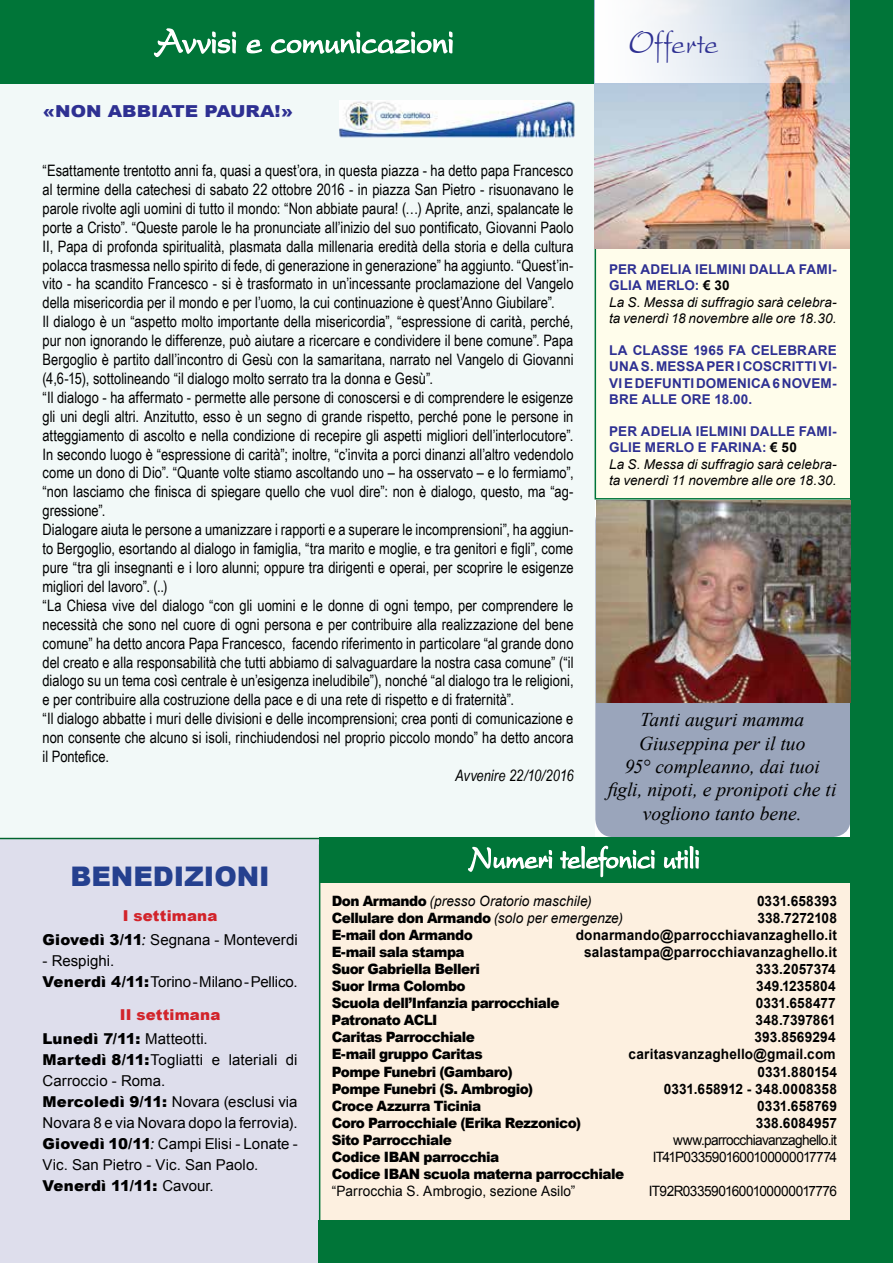
<style>
.page{position:relative;width:893px;height:1263px;background:#fff}
.page>*{position:absolute;margin:0;border:0;box-sizing:border-box;transform-origin:0 0}
.t1{font:37.5px "President Plain";letter-spacing:-.01em;color:#fff;scale:.83 1}
.t2{font:34.5px "President Plain";letter-spacing:-.005em;color:#2e3092;scale:.83 1}
.t3{font:900 27px "Arial";color:#25408f}
.t4{font:italic 19.5px/23.4px "Times New Roman";color:#000;text-align:center}
.t5{font:900 16.5px "Arial";color:#2e3092;scale:1.13 1}
.t6{font:15.75px/18.9px "Arial Narrow";color:#000}
.t7{font:italic 15.75px "Arial Narrow";letter-spacing:-.005em;color:#000}
.t8{font:15px/21px "Arial";color:#000}
.t9{font:900 15px/24px "Arial";letter-spacing:.01em;color:#d2232a}
.t10{font:900 14.25px "Arial";letter-spacing:-.035em;color:#000;scale:.96 1}
.t11{font:700 14.25px "Arial";letter-spacing:.01em;color:#000;scale:.96 1}
.t12{font:14.25px "Arial";letter-spacing:-.035em;color:#000;scale:.96 1}
.t13{font:14.25px "Arial";letter-spacing:.005em;color:#000;scale:.96 1}
.t14{font:italic 14.25px "Arial";letter-spacing:.005em;color:#000;scale:.96 1}
.t15{font:italic 13.5px/16.2px "Arial";letter-spacing:.005em;color:#000}
.t16{font:700 13.5px/16.2px "Arial";letter-spacing:.015em;color:#2e3092;text-align:justify}
.s1{font-weight:700;font-style:normal;color:#2e3092}
.s2{font-weight:700;font-style:normal}
.s3{font-weight:900;color:#d2232a}
.s4{font-weight:900}
.s5{font-family:"Fujiyama 2 PSMT";font-size:16.5px}
.s6{color:#000}
.s7{font-weight:400;color:#000}
.s8{font-weight:900;font-style:normal}
.s9{font-weight:400;font-style:italic}
</style>
<div class="page">
<div style="left:595px;top:504px;width:256px;height:333px;background:#9aa5bb;border-radius:18px"></div>
<div style="left:0;top:838px;width:319px;height:425px;background:#dedeec"></div>
<div style="left:0;top:83px;width:595px;height:754px;background:#f2f9f8"></div>
<div style="left:0;top:0;width:598px;height:83px;background:#007538"></div>
<div style="left:595px;top:249px;width:255px;height:251px;background:#fffdeb"></div>
<img style="left:594px;top:0;width:256px;height:249px">
<svg style="left:595px;top:0;width:255px;height:83px"></svg>
<svg style="left:153px;top:28px;width:84px;height:30px"></svg>
<svg style="left:246px;top:39px;width:16px;height:15px"></svg>
<svg style="left:270px;top:31px;width:183px;height:23px"></svg>
<div style="left:319px;top:883px;width:531px;height:337px;background:#fdf0e0"></div>
<div style="left:319px;top:838px;width:552px;height:45px;background:#007538"></div>
<svg style="left:468px;top:845px;width:187px;height:33px"></svg>
<svg style="left:663px;top:846px;width:36px;height:23px"></svg>
<img style="left:340px;top:100px;width:234px;height:38px">
<div style="left:319px;top:1220px;width:574px;height:43px;background:#007538"></div>
<div style="left:850px;top:0;width:43px;height:1263px;background:#007538"></div>
<img style="left:596px;top:500px;width:254px;height:203px">
<h1 class="t1" style="left:155px;top:20px;width:362px">Avvisi e comunicazioni</h1>
<p class="t5" style="left:43px;top:99px;width:39px">«Non</p>
<p class="t5" style="left:108px;top:99px;width:13px">abbiate</p>
<p class="t5" style="left:205px;top:99px;width:14px">paura</p>
<p class="t5" style="left:275px;top:99px;width:18px">!»</p>
<p class="t6" style="left:43px;top:160px;width:533px">“Esattamente trentotto anni fa, quasi a quest’ora, in questa piazza - ha detto papa Francesco al termine della catechesi di sabato 22 ottobre 2016 - in piazza San Pietro - risuonavano le parole rivolte agli uomini di tutto il mondo: “Non abbiate paura! (…) Aprite, anzi, spalancate le porte a Cristo”. “Queste parole le ha pronunciate all’inizio del suo pontificato, Giovanni Paolo II, Papa di profonda spiritualità, plasmata dalla millenaria eredità della storia e della cultura polacca trasmessa nello spirito di fede, di generazione in generazione” ha aggiunto. “Quest’in&shy;vito - ha scandito Francesco - si è trasformato in un’incessante proclamazione del Vangelo della misericordia per il mondo e per l’uomo, la cui continuazione è quest’Anno Giubilare”.<br>Il dialogo è un “aspetto molto importante della misericordia”, “espressione di carità, perché, pur non ignorando le differenze, può aiutare a ricercare e condividere il bene comune”. Papa Bergoglio è partito dall’incontro di Gesù con la samaritana, narrato nel Vangelo di Giovanni (4,6-15), sottolineando “il dialogo molto serrato tra la donna e Gesù”.<br>“Il dialogo - ha affermato - permette alle persone di conoscersi e di comprendere le esigenze gli uni degli altri. Anzitutto, esso è un segno di grande rispetto, perché pone le persone in atteggiamento di ascolto e nella condizione di recepire gli aspetti migliori dell’interlocutore”.<br>In secondo luogo è “espressione di carità”; inoltre, “c’invita a porci dinanzi all’altro vedendolo come un dono di Dio”. “Quante volte stiamo ascoltando uno – ha osservato – e lo fermiamo”, “non lasciamo che finisca di spiegare quello che vuol dire”: non è dialogo, questo, ma “ag&shy;gressione”.<br>Dialogare aiuta le persone a umanizzare i rapporti e a superare le incomprensioni”, ha aggiun&shy;to Bergoglio, esortando al dialogo in famiglia, “tra marito e moglie, e tra genitori e figli”, come pure “tra gli insegnanti e i loro alunni; oppure tra dirigenti e operai, per scoprire le esigenze migliori del lavoro”. (..)<br>“La Chiesa vive del dialogo “con gli uomini e le donne di ogni tempo, per comprendere le necessità che sono nel cuore di ogni persona e per contribuire alla realizzazione del bene comune” ha detto ancora Papa Francesco, facendo riferimento in particolare “al grande dono del creato e alla responsabilità che tutti abbiamo di salvaguardare la nostra casa comune” (“il dialogo su un tema così centrale è un’esigenza ineludibile”), nonché “al dialogo tra le religioni, e per contribuire alla costruzione della pace e di una rete di rispetto e di fraternità”.<br>“Il dialogo abbatte i muri delle divisioni e delle incomprensioni; crea ponti di comunicazione e non consente che alcuno si isoli, rinchiudendosi nel proprio piccolo mondo” ha detto ancora il Pontefice.</p>
<p class="t7" style="left:455px;top:764px;width:120px">Avvenire 22/10/2016</p>
<h2 class="t2" style="left:629px;top:23px;width:110px">Offerte</h2>
<p class="t15" style="left:609px;top:262px;width:229px"><span class="s1">PER ADELIA IELMINI DALLA FAMI-<br>GLIA MERLO:</span> <span class="s2">€ 30<br></span>La S. Messa di suffragio sarà celebra&shy;ta venerdì 18 novembre alle ore 18.30.</p>
<p class="t16" style="left:609px;top:343px;width:229px">LA CLASSE 1965 FA CELEBRARE UNA S. MESSA PER I COSCRITTI VI-VI E DEFUNTI DOMENICA 6 NOVEM-BRE ALLE ORE 18.00.</p>
<p class="t15" style="left:609px;top:424px;width:229px"><span class="s1">PER ADELIA IELMINI DALLE FAMI-<br>GLIE MERLO E FARINA:</span> <span class="s2">€ 50<br></span>La S. Messa di suffragio sarà celebra&shy;ta venerdì 11 novembre alle ore 18.30.</p>
<p class="t4" style="left:608px;top:707px;width:230px">Tanti auguri mamma<br>Giuseppina per il tuo<br>95° compleanno, dai tuoi figli, nipoti, e pronipoti che ti vogliono tanto bene.</p>
<h3 class="t3" style="left:70px;top:857px;width:201px">BENEDIZIONI</h3>
<p class="t8" style="left:43px;top:904px;width:257px;line-height:24px;text-align:center"><span class="s3">I settimana<br></span><span class="s4">Giovedì 3/11</span><span class="s5">:</span> Segnana - Monteverdi</p>
<p class="t8" style="left:43px;top:950px;width:257px">- Respighi.<br><span class="s4">Venerdì 4/11:</span>Torino - Milano - Pellico.</p>
<p class="t9" style="left:43px;top:1002px;width:179px;text-indent:77px">II settimana<br><span class="s6">Lunedì 7/11:</span> <span class="s7">Matteotti.</span></p>
<p class="t8" style="left:43px;top:1049px;width:257px"><span class="s4">Martedì 8/11:</span>Togliatti e lateriali di<br>Carroccio - Roma.<br><span class="s4">Mercoledì 9/11:</span> Novara (esclusi via<br>Novara 8 e via Novara dopo la ferrovia).<br><span class="s4">Giovedì 10/11</span><span class="s5">:</span> Campi Elisi - Lonate -<br>Vic. San Pietro - Vic. San Paolo.<br><span class="s4">Venerdì 11/11:</span> Cavour.</p>
<p class="t14" style="left:332px;top:891px;width:272px"><span class="s8">Don Armando</span> (presso Oratorio maschile)</p>
<p class="t11" style="left:757px;top:891px;width:85px">0331.658393</p>
<p class="t10" style="left:332px;top:907px;width:305px">Cellulare don Armando <span class="s9">(solo per emergenze)</span></p>
<p class="t11" style="left:757px;top:908px;width:84px">338.7272108</p>
<p class="t10" style="left:332px;top:924px;width:148px">E-mail don Armando</p>
<p class="t11" style="left:576px;top:925px;width:274px">DONARMANDO@PARROCCHIAVANZAGHELLO.IT</p>
<p class="t10" style="left:332px;top:941px;width:140px">E-mail sala stampa</p>
<p class="t11" style="left:584px;top:942px;width:265px">SALASTAMPA@PARROCCHIAVANZAGHELLO.IT</p>
<p class="t10" style="left:332px;top:958px;width:156px">Suor Gabriella Belleri</p>
<p class="t11" style="left:756px;top:959px;width:85px">333.2057374</p>
<p class="t10" style="left:332px;top:976px;width:141px">Suor Irma Colombo</p>
<p class="t11" style="left:756px;top:976px;width:84px">349.1235804</p>
<p class="t10" style="left:332px;top:993px;width:239px">Scuola dell’Infanzia parrocchiale</p>
<p class="t11" style="left:756px;top:994px;width:85px">0331.658477</p>
<p class="t10" style="left:332px;top:1010px;width:112px">Patronato ACLI</p>
<p class="t11" style="left:755px;top:1011px;width:85px">348.7397861</p>
<p class="t10" style="left:332px;top:1027px;width:151px">Caritas Parrocchiale</p>
<p class="t11" style="left:754px;top:1028px;width:86px">393.8569294</p>
<p class="t10" style="left:332px;top:1044px;width:159px">E-mail gruppo Caritas</p>
<p class="t11" style="left:629px;top:1045px;width:217px">CARITASVANZAGHELLO@GMAIL.COM</p>
<p class="t10" style="left:332px;top:1061px;width:190px">Pompe Funebri (Gambaro)</p>
<p class="t11" style="left:757px;top:1062px;width:84px">0331.880154</p>
<p class="t10" style="left:332px;top:1078px;width:212px">Pompe Funebri (S. Ambrogio)</p>
<p class="t11" style="left:664px;top:1079px;width:182px">0331.658912 - 348.0008358</p>
<p class="t10" style="left:332px;top:1095px;width:157px">Croce Azzurra Ticinia</p>
<p class="t11" style="left:757px;top:1096px;width:84px">0331.658769</p>
<p class="t10" style="left:332px;top:1112px;width:261px">Coro Parrocchiale (Erika Rezzonico)</p>
<p class="t11" style="left:756px;top:1113px;width:86px">338.6084957</p>
<p class="t10" style="left:332px;top:1129px;width:127px">Sito Parrocchiale</p>
<p class="t12" style="left:673px;top:1131px;width:172px">www.parrocchiavanzaghello.it</p>
<p class="t10" style="left:332px;top:1147px;width:176px">Codice IBAN parrocchia</p>
<p class="t12" style="left:653px;top:1148px;width:193px">IT41P0335901600100000017774</p>
<p class="t10" style="left:332px;top:1164px;width:306px">Codice IBAN scuola materna parrocchiale</p>
<p class="t13" style="left:332px;top:1182px;width:255px">“Parrocchia S. Ambrogio, sezione Asilo”</p>
<p class="t12" style="left:649px;top:1182px;width:198px">IT92R0335901600100000017776</p>
</div>
